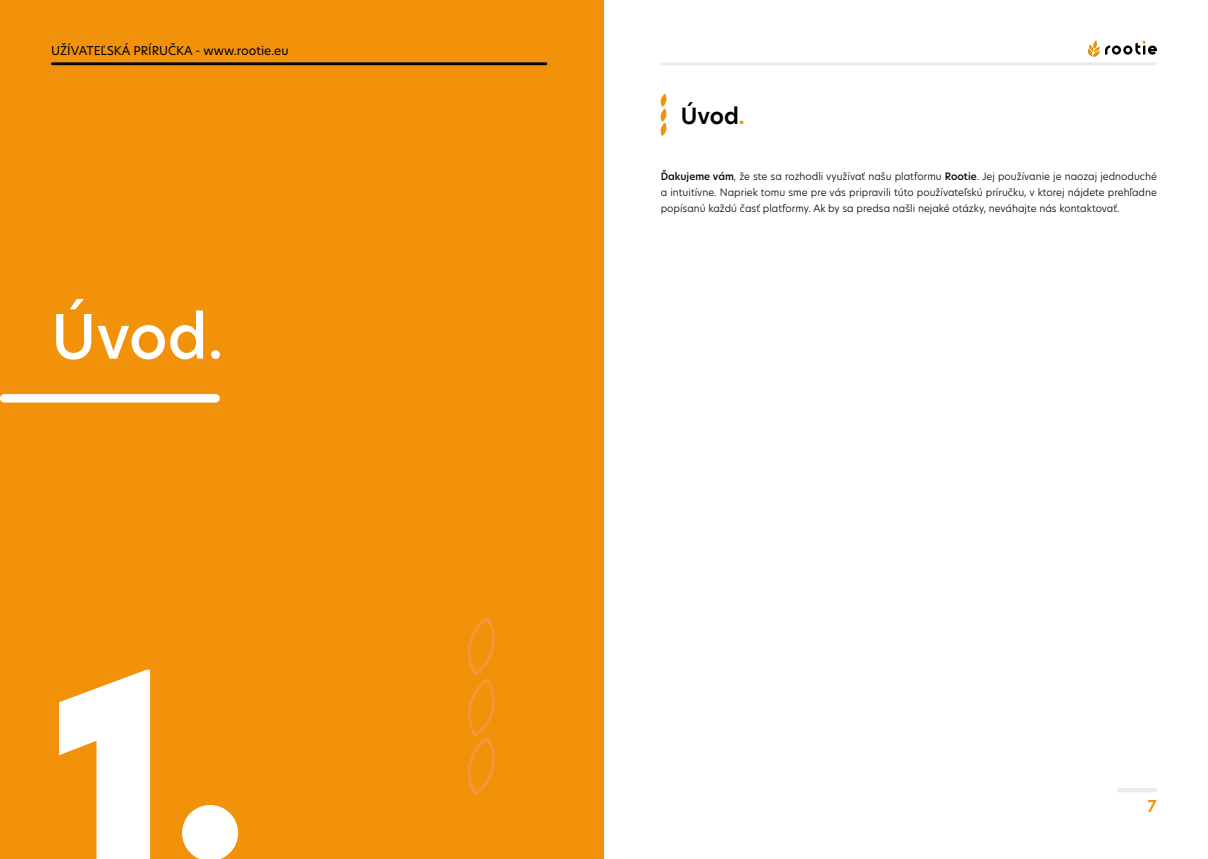
<style>
.page{position:relative;width:1208px;height:859px;background:#fff}
.page>*{position:absolute;margin:0;border:0;box-sizing:border-box;transform-origin:0 0}
.t1{font:250px "New Hero Super";color:#fff}
.t2{font:500 60px "New Hero";color:#fff}
.t3{font:600 22px "New Hero";color:#000}
.t4{font:600 16px "New Hero";color:#f19208}
.t5{font:12px "New Hero";color:#000}
.t6{font:300 10px/16px "New Hero";color:#000;text-align:justify}
.s1{color:#f19208}
.s2{font-weight:500}
</style>
<div class="page">
<svg style="left:1117px;top:788px;width:40px;height:4px"></svg>
<hr style="left:660px;top:62px;width:497px;height:3px;background:#eaeaea">
<svg style="left:1088px;top:40px;width:69px;height:17px"></svg>
<div style="left:0;top:0;width:604px;height:859px;background:#f2920a"></div>
<hr style="left:51px;top:62px;width:496px;height:3px;background:#020203">
<svg style="left:468px;top:616px;width:27px;height:180px"></svg>
<svg style="left:660px;top:94px;width:7px;height:42px"></svg>
<div style="left:0;top:394px;width:220px;height:9px;background:#fff;border-radius:4px"></div>
<p class="t5" style="left:51px;top:42px;width:239px">UŽÍVATEĽSKÁ PRÍRUČKA - www.rootie.eu</p>
<h2 class="t2" style="left:51px;top:296px;width:174px">Úvod.</h2>
<h1 class="t1" style="left:51px;top:596px;width:197px">1.</h1>
<h3 class="t3" style="left:680px;top:101px;width:65px">Úvod<span class="s1">.</span></h3>
<p class="t6" style="left:660px;top:168px;width:498px"><span class="s2">Ďakujeme vám</span>, že ste sa rozhodli využívať našu platformu <span class="s2">Rootie</span>. Jej používanie je naozaj jednoduché a intuitívne. Napriek tomu sme pre vás pripravili túto používateľskú príručku, v ktorej nájdete prehľadne popísanú každú časť platformy. Ak by sa predsa našli nejaké otázky, neváhajte nás kontaktovať.</p>
<h3 class="t4" style="left:1147px;top:795px;width:11px">7</h3>
</div>
